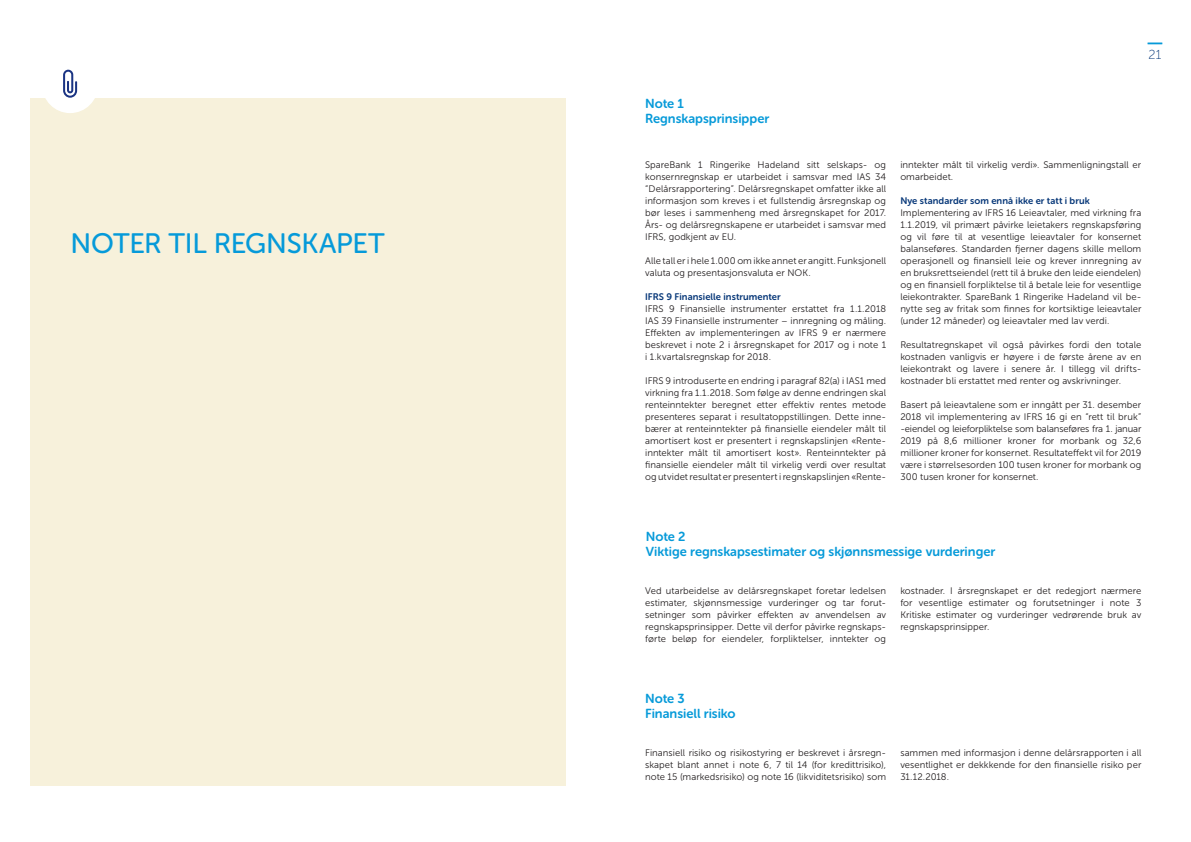
<style>
.page{position:relative;width:1191px;height:842px;background:#fff}
.page>*{position:absolute;margin:0;border:0;box-sizing:border-box;transform-origin:0 0}
.t1{font:28px "Museo Sans Rounded 500";letter-spacing:-.01em;color:#069ad9}
.t2{font:13px/15px "Museo Sans Rounded 700";color:#069ad9}
.t3{font:13px "Museo Sans Rounded 100";color:#083879}
.t4{font:9.5px/12px "Museo Sans 300";letter-spacing:.005em;color:#231f20;text-align:justify}
.t5{font:9.5px "Museo Sans Rounded 700";letter-spacing:.01em;color:#083879}
</style>
<div class="page">
<div style="left:30px;top:98px;width:535px;height:687px;background:#f7f1db"></div>
<div style="left:42px;top:57px;width:56px;height:56px;background:#fff;border-radius:50%"></div>
<svg style="left:63px;top:70px;width:14px;height:28px"></svg>
<svg style="left:1147px;top:43px;width:15px;height:1px"></svg>
<h1 class="t1" style="left:71px;top:228px;width:316px">NOTER TIL REGNSKAPET</h1>
<h2 class="t3" style="left:1148px;top:48px;width:14px">21</h2>
<h2 class="t2" style="left:645px;top:96px;width:126px">Note 1<br>Regnskapsprinsipper</h2>
<p class="t4" style="left:645px;top:159px;width:242px">SpareBank 1 Ringerike Hadeland sitt selskaps- og konsernregnskap er utarbeidet i samsvar med IAS 34 “Delårsrapportering”. Delårsregnskapet omfatter ikke all informasjon som kreves i et fullstendig årsregnskap og bør leses i sammenheng med årsregnskapet for 2017.<br>Års- og delårsregnskapene er utarbeidet i samsvar med IFRS, godkjent av EU.</p>
<p class="t4" style="left:645px;top:255px;width:242px">Alle tall er i hele 1.000 om ikke annet er angitt. Funksjonell valuta og presentasjonsvaluta er NOK.</p>
<p class="t5" style="left:645px;top:291px;width:137px">IFRS 9 Finansielle instrumenter</p>
<p class="t4" style="left:645px;top:303px;width:242px">IFRS 9 Finansielle instrumenter erstattet fra 1.1.2018<br>IAS 39 Finansielle instrumenter – innregning og måling.<br>Effekten av implementeringen av IFRS 9 er nærmere beskrevet i note 2 i årsregnskapet for 2017 og i note 1 i 1.kvartalsregnskap for 2018.</p>
<p class="t4" style="left:645px;top:375px;width:242px">IFRS 9 introduserte en endring i paragraf 82(a) i IAS1 med virkning fra 1.1.2018. Som følge av denne endringen skal renteinntekter beregnet etter effektiv rentes metode presenteres separat i resultatoppstillingen. Dette inne&shy;bærer at renteinntekter på finansielle eiendeler målt til amortisert kost er presentert i regnskapslinjen «Rente&shy;inntekter målt til amortisert kost». Renteinntekter på finansielle eiendeler målt til virkelig verdi over resultat og utvidet resultat er presentert i regnskapslinjen «Rente-</p>
<p class="t4" style="left:900px;top:159px;width:242px">inntekter målt til virkelig verdi». Sammenligningstall er omarbeidet.</p>
<p class="t5" style="left:900px;top:195px;width:191px">Nye standarder som ennå ikke er tatt i bruk</p>
<p class="t4" style="left:900px;top:207px;width:242px">Implementering av IFRS 16 Leieavtaler, med virkning fra 1.1.2019, vil primært påvirke leietakers regnskapsføring og vil føre til at vesentlige leieavtaler for konsernet balanseføres. Standarden fjerner dagens skille mellom operasjonell og finansiell leie og krever innregning av en bruksrettseiendel (rett til å bruke den leide eiendelen) og en finansiell forpliktelse til å betale leie for vesentlige leiekontrakter. SpareBank 1 Ringerike Hadeland vil be&shy;nytte seg av fritak som finnes for kortsiktige leieavtaler (under 12 måneder) og leieavtaler med lav verdi.</p>
<p class="t4" style="left:900px;top:339px;width:242px">Resultatregnskapet vil også påvirkes fordi den totale kostnaden vanligvis er høyere i de første årene av en leiekontrakt og lavere i senere år. I tillegg vil drifts&shy;kostnader bli erstattet med renter og avskrivninger.</p>
<p class="t4" style="left:900px;top:399px;width:242px">Basert på leieavtalene som er inngått per 31. desember 2018 vil implementering av IFRS 16 gi en “rett til bruk” -eiendel og leieforpliktelse som balanseføres fra 1. januar 2019 på 8,6 millioner kroner for morbank og 32,6 millioner kroner for konsernet. Resultateffekt vil for 2019 være i størrelsesorden 100 tusen kroner for morbank og 300 tusen kroner for konsernet.</p>
<h2 class="t2" style="left:646px;top:529px;width:351px">Note 2<br>Viktige regnskapsestimater og skjønnsmessige vurderinger</h2>
<p class="t4" style="left:645px;top:585px;width:242px">Ved utarbeidelse av delårsregnskapet foretar ledelsen estimater, skjønnsmessige vurderinger og tar forut&shy;setninger som påvirker effekten av anvendelsen av regnskapsprinsipper. Dette vil derfor påvirke regnskaps&shy;førte beløp for eiendeler, forpliktelser, inntekter og</p>
<p class="t4" style="left:900px;top:585px;width:242px">kostnader. I årsregnskapet er det redegjort nærmere for vesentlige estimater og forutsetninger i note 3<br>Kritiske estimater og vurderinger vedrørende bruk av regnskapsprinsipper.</p>
<h2 class="t2" style="left:645px;top:691px;width:92px">Note 3<br>Finansiell risiko</h2>
<p class="t4" style="left:645px;top:747px;width:242px">Finansiell risiko og risikostyring er beskrevet i årsregn&shy;skapet blant annet i note 6, 7 til 14 (for kredittrisiko), note 15 (markedsrisiko) og note 16 (likviditetsrisiko) som</p>
<p class="t4" style="left:900px;top:747px;width:242px">sammen med informasjon i denne delårsrapporten i all vesentlighet er dekkkende for den finansielle risiko per 31.12.2018.</p>
</div>
